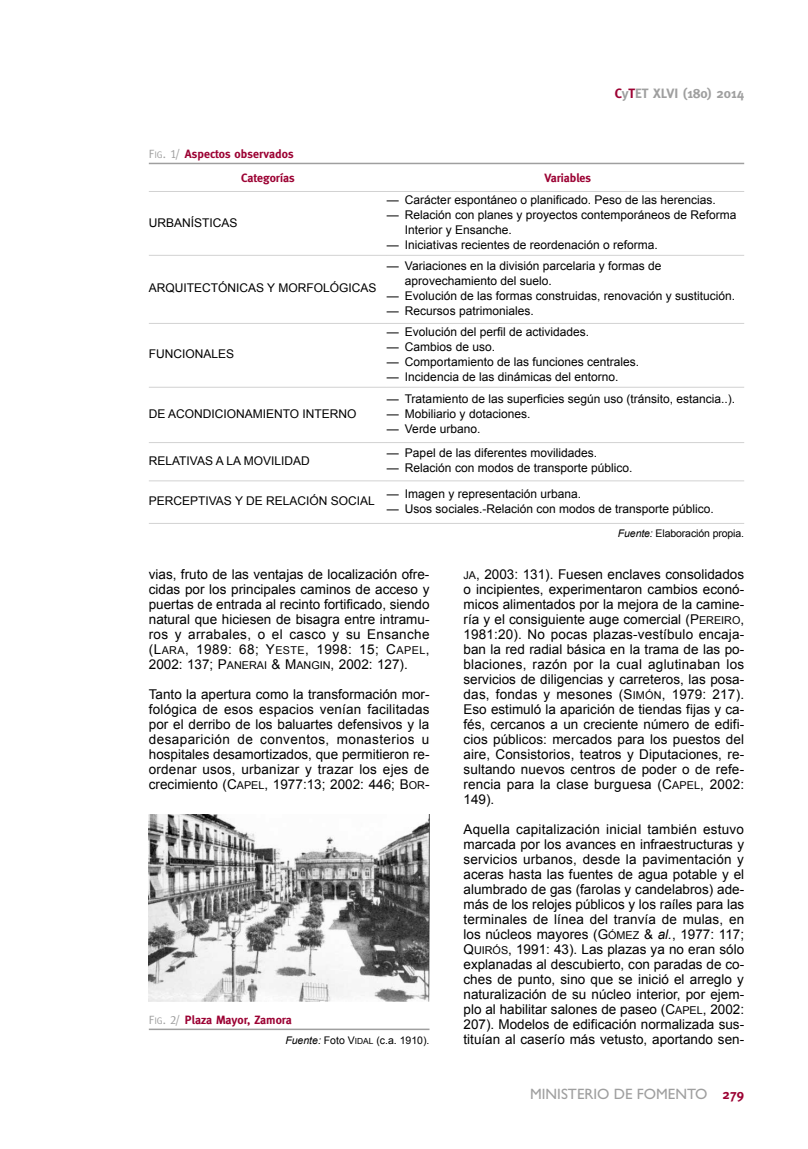
<style>
.page{position:relative;width:808px;height:1149px;background:#fff}
.page>*{position:absolute;margin:0;border:0;box-sizing:border-box;transform-origin:0 0}
.t1{font:15px "Gill Sans";color:#9f9f9f}
.t2{font:13.5px/15px "Arial";letter-spacing:.01em;color:#000;text-align:justify}
.t3{font:13.5px/15px "Arial MT SC800";color:#000}
.t4{font:700 13.5px "Meta";color:#9f9f9f}
.t5{font:12px/15px "Arial";color:#000}
.t6{font:700 12px/23.2px "Meta";color:#9c0233;text-align:right}
.t7{font:12px "Arial MT SC800";color:#000}
.t8{font:10.5px "Arial";letter-spacing:-.01em;color:#000}
.s1{color:#9c0233}
.s2{font-family:"Meta Caps SC800";font-weight:400;color:#9f9f9f}
.s3{font-family:"Meta Caps SC800";font-weight:400;font-size:9.6px;color:#9f9f9f}
.s4{font-style:italic}
.s5{font-size:10.8px}
.s6{font-family:"Arial"}
.s7{font-family:"Arial MT SC800"}
.s8{font-family:"Arial MT SC800";font-size:8.4px}
.s9{font-family:"Arial MT SC800";font-size:10.8px}
.s10{font-family:"Meta";font-weight:700;font-size:13.5px;color:#9c0233}
</style>
<div class="page">
<hr style="left:149px;top:191px;width:238px;height:1px;background:#d2d2d2">
<hr style="left:387px;top:191px;width:357px;height:1px;background:#d2d2d2">
<hr style="left:149px;top:255px;width:238px;height:1px;background:#d2d2d2">
<hr style="left:387px;top:255px;width:357px;height:1px;background:#d2d2d2">
<hr style="left:149px;top:323px;width:238px;height:1px;background:#d2d2d2">
<hr style="left:387px;top:323px;width:357px;height:1px;background:#d2d2d2">
<hr style="left:149px;top:387px;width:238px;height:1px;background:#d2d2d2">
<hr style="left:387px;top:387px;width:357px;height:1px;background:#d2d2d2">
<hr style="left:149px;top:442px;width:238px;height:1px;background:#d2d2d2">
<hr style="left:387px;top:442px;width:357px;height:1px;background:#d2d2d2">
<hr style="left:149px;top:480px;width:238px;height:1px;background:#d2d2d2">
<hr style="left:387px;top:480px;width:357px;height:1px;background:#d2d2d2">
<hr style="left:149px;top:523px;width:238px;height:1px;background:#d2d2d2">
<hr style="left:387px;top:523px;width:357px;height:1px;background:#d2d2d2">
<hr style="left:149px;top:163px;width:595px;height:1px;background:#9f9f9f">
<hr style="left:149px;top:1028px;width:280px;height:1px;background:#9f9f9f">
<img style="left:149px;top:814px;width:281px;height:187px">
<p class="t4" style="left:615px;top:85px;width:131px"><span class="s1">C</span>y<span class="s1">T</span>ET XLVI (180) 2014</p>
<p class="t6" style="left:149px;top:142px;width:147px"><span class="s2">F</span><span class="s3">ig</span><span class="s2">. 1/</span> Aspectos observados<br>Categorías</p>
<p class="t7" style="left:149px;top:215px;width:90px">URBANÍSTICAS</p>
<p class="t5" style="left:149px;top:281px;width:229px">ARQUITECTÓNICAS Y MORFOLÓGICAS</p>
<p class="t5" style="left:149px;top:346px;width:87px">FUNCIONALES</p>
<p class="t5" style="left:149px;top:406px;width:209px">DE ACONDICIONAMIENTO INTERNO</p>
<p class="t5" style="left:149px;top:453px;width:162px">RELATIVAS A LA MOVILIDAD</p>
<p class="t6" style="left:544px;top:166px;width:48px">Variables</p>
<p class="t5" style="left:387px;top:192px;width:330px">— Carácter espontáneo o planificado. Peso de las herencias.</p>
<p class="t5" style="left:405px;top:207px;width:333px;text-indent:-18px">— Relación con planes y proyectos contemporáneos de Reforma<br>Interior y Ensanche.</p>
<p class="t5" style="left:387px;top:237px;width:272px">— Iniciativas recientes de reordenación o reforma.</p>
<p class="t5" style="left:405px;top:258px;width:258px;text-indent:-18px">— Variaciones en la división parcelaria y formas de aprovechamiento del suelo.</p>
<p class="t5" style="left:387px;top:288px;width:350px">— Evolución de las formas construidas, renovación y sustitución.</p>
<p class="t5" style="left:387px;top:303px;width:148px">— Recursos patrimoniales.</p>
<p class="t5" style="left:387px;top:324px;width:204px">— Evolución del perfil de actividades.</p>
<p class="t5" style="left:387px;top:339px;width:110px">— Cambios de uso.</p>
<p class="t5" style="left:387px;top:354px;width:254px">— Comportamiento de las funciones centrales.</p>
<p class="t5" style="left:387px;top:369px;width:233px">— Incidencia de las dinámicas del entorno.</p>
<p class="t5" style="left:387px;top:391px;width:350px">— Tratamiento de las superficies según uso (tránsito, estancia..).</p>
<p class="t5" style="left:387px;top:406px;width:145px">— Mobiliario y dotaciones.</p>
<p class="t5" style="left:387px;top:421px;width:95px">— Verde urbano.</p>
<p class="t5" style="left:387px;top:445px;width:212px">— Papel de las diferentes movilidades.</p>
<p class="t5" style="left:387px;top:460px;width:247px">— Relación con modos de transporte público.</p>
<p class="t5" style="left:149px;top:493px;width:228px">PERCEPTIVAS Y DE RELACIÓN SOCIAL</p>
<p class="t5" style="left:387px;top:486px;width:196px">— Imagen y representación urbana.</p>
<p class="t5" style="left:387px;top:501px;width:328px">— Usos sociales.-Relación con modos de transporte público.</p>
<p class="t8" style="left:618px;top:527px;width:128px"><span class="s4">Fuente:</span> Elaboración propia.</p>
<p class="t2" style="left:149px;top:566px;width:282px">vias, fruto de las ventajas de localización ofre&shy;cidas por los principales caminos de acceso y puertas de entrada al recinto fortificado, siendo natural que hiciesen de bisagra entre intramu&shy;ros y arrabales, o el casco y su Ensanche</p>
<p class="t3" style="left:149px;top:641px;width:282px">(L<span class="s5">ARA</span>, 1989: 68; Y<span class="s5">ESTE</span>, 1998: 15; C<span class="s5">APEL</span>,<br>2002: 137; P<span class="s5">ANERAI</span> &amp; M<span class="s5">ANGIN</span>, 2002: 127).</p>
<p class="t2" style="left:149px;top:686px;width:282px">Tanto la apertura como la transformación mor&shy;fológica de esos espacios venían facilitadas por el derribo de los baluartes defensivos y la desaparición de conventos, monasterios u hospitales desamortizados, que permitieron re&shy;ordenar usos, urbanizar y trazar los ejes de</p>
<p class="t3" style="left:149px;top:776px;width:282px"><span class="s6">crecimiento</span> (C<span class="s5">APEL</span>, 1977:13; 2002: 446; B<span class="s5">OR</span>-</p>
<p class="t6" style="left:149px;top:1008px;width:145px"><span class="s2">F</span><span class="s3">ig</span><span class="s2">. 2/</span> Plaza Mayor, Zamora</p>
<p class="t8" style="left:285px;top:1034px;width:146px"><span class="s4">Fuente:</span> Foto <span class="s7">V</span><span class="s8">IDAL</span> <span class="s7">(</span>c.a<span class="s7">. 1910)</span>.</p>
<p class="t2" style="left:463px;top:566px;width:282px"><span class="s9">JA</span><span class="s7">, 2003: 131).</span> Fuesen enclaves consolidados o incipientes, experimentaron cambios econó&shy;micos alimentados por la mejora de la camine&shy;ría y el consiguiente auge comercial <span class="s7">(P</span><span class="s9">EREIRO</span><span class="s7">, 1981:20).</span> No pocas plazas-vestíbulo encaja&shy;ban la red radial básica en la trama de las po&shy;blaciones, razón por la cual aglutinaban los servicios de diligencias y carreteros, las posa&shy;das, fondas y mesones <span class="s7">(S</span><span class="s9">IMÓN</span><span class="s7">, 1979: 217).<br></span>Eso estimuló la aparición de tiendas fijas y ca&shy;fés, cercanos a un creciente número de edifi&shy;cios públicos: mercados para los puestos del aire, Consistorios, teatros y Diputaciones, re&shy;sultando nuevos centros de poder o de refe&shy;rencia para la clase burguesa <span class="s7">(C</span><span class="s9">APEL</span><span class="s7">, 2002:</span></p>
<p class="t3" style="left:463px;top:791px;width:32px">149).</p>
<p class="t2" style="left:463px;top:821px;width:282px">Aquella capitalización inicial también estuvo marcada por los avances en infraestructuras y servicios urbanos, desde la pavimentación y aceras hasta las fuentes de agua potable y el alumbrado de gas (farolas y candelabros) ade&shy;más de los relojes públicos y los raíles para las terminales de línea del tranvía de mulas, en los núcleos mayores <span class="s7">(G</span><span class="s9">ÓMEZ</span> <span class="s7">&amp;</span> <span class="s4">al.</span><span class="s7">, 1977: 117; Q</span><span class="s9">UIRÓS</span><span class="s7">, 1991: 43)</span>. Las plazas ya no eran sólo explanadas al descubierto, con paradas de co&shy;ches de punto, sino que se inició el arreglo y naturalización de su núcleo interior, por ejem&shy;plo al habilitar salones de paseo <span class="s7">(C</span><span class="s9">APEL</span><span class="s7">, 2002:<br>207).</span> Modelos de edificación normalizada sus&shy;tituían al caserío más vetusto, aportando sen-</p>
<p class="t1" style="left:530px;top:1084px;width:216px">MINISTERIO DE FOMENTO <span class="s10">279</span></p>
</div>
